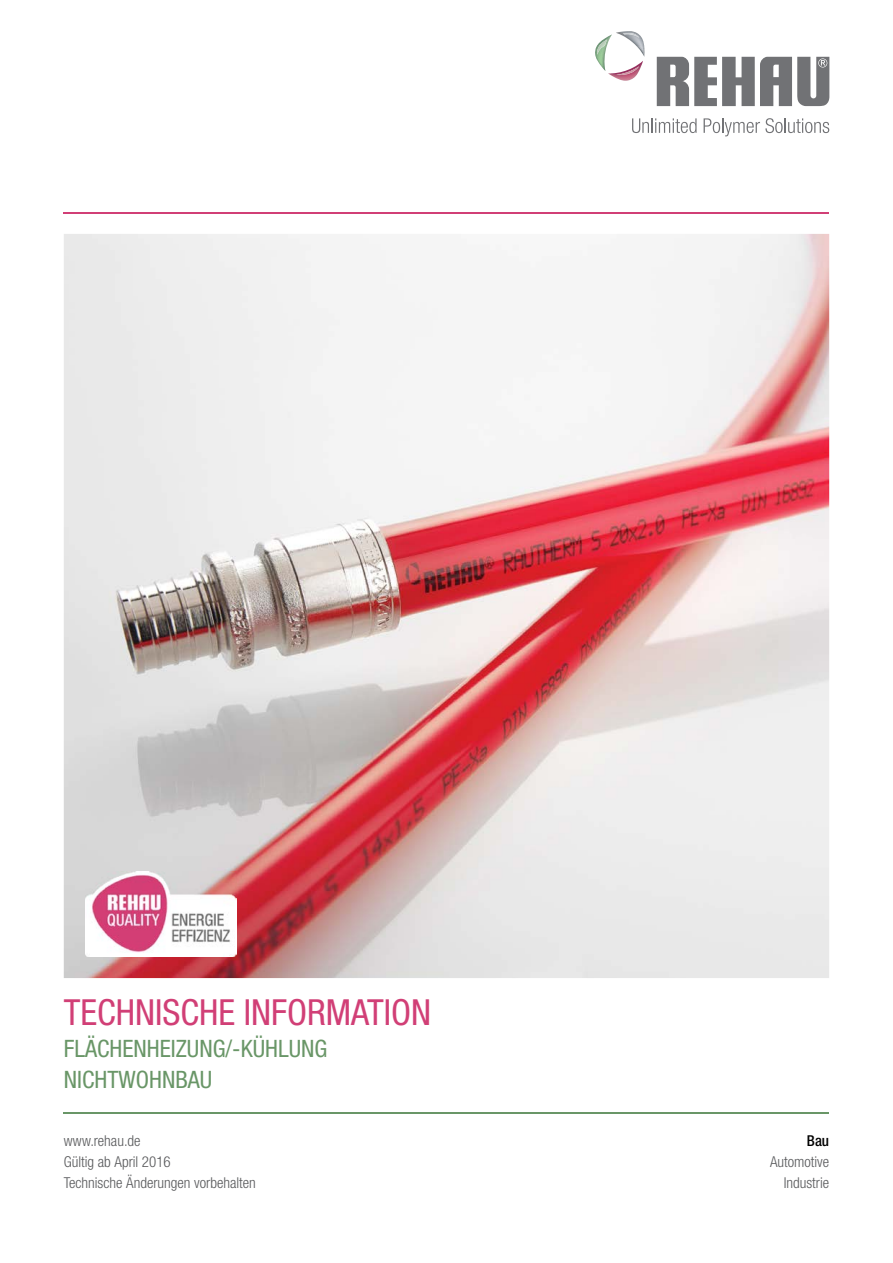
<style>
.page{position:relative;width:893px;height:1263px;background:#fff}
.page>*{position:absolute;margin:0;border:0;box-sizing:border-box;transform-origin:0 0}
.t1{font:condensed 36px "Helvetica Neue LTW1 G";color:#d13f76}
.t2{font:condensed 24px/31.5px "Helvetica Neue LTW1 G";color:#699667}
.t3{font:300 condensed 15px/21px "Helvetica Neue LTW1 G";color:#58595b;text-align:right}
.t4{font:500 condensed 15px "Helvetica Neue LTW1 G";color:#000}
</style>
<div class="page">
<hr style="left:64px;top:212px;width:765px;height:1px;background:#d13f76">
<hr style="left:64px;top:1113px;width:765px;height:1px;background:#699667">
<svg style="left:632px;top:118px;width:65px;height:15px"></svg>
<svg style="left:704px;top:118px;width:125px;height:18px"></svg>
<svg style="left:657px;top:57px;width:172px;height:49px"></svg>
<svg style="left:595px;top:31px;width:49px;height:50px"></svg>
<img style="left:597px;top:39px;width:10px;height:16px">
<img style="left:616px;top:66px;width:23px;height:9px">
<img style="left:623px;top:33px;width:16px;height:5px">
<img style="left:64px;top:234px;width:765px;height:744px">
<img style="left:85px;top:872px;width:151px;height:85px">
<h1 class="t1" style="left:64px;top:991px;width:369px">TECHNISCHE INFORMATION</h1>
<h2 class="t2" style="left:64px;top:1032px;width:265px">FLÄCHENHEIZUNG/-KÜHLUNG<br>NICHTWOHNBAU</h2>
<p class="t3" style="left:64px;top:1130px;width:194px;text-align:left">www.rehau.de<br>Gültig ab April 2016<br>Technische Änderungen vorbehalten</p>
<p class="t4" style="left:807px;top:1132px;width:24px">Bau</p>
<p class="t3" style="left:770px;top:1151px;width:61px">Automotive<br>Industrie</p>
</div>
